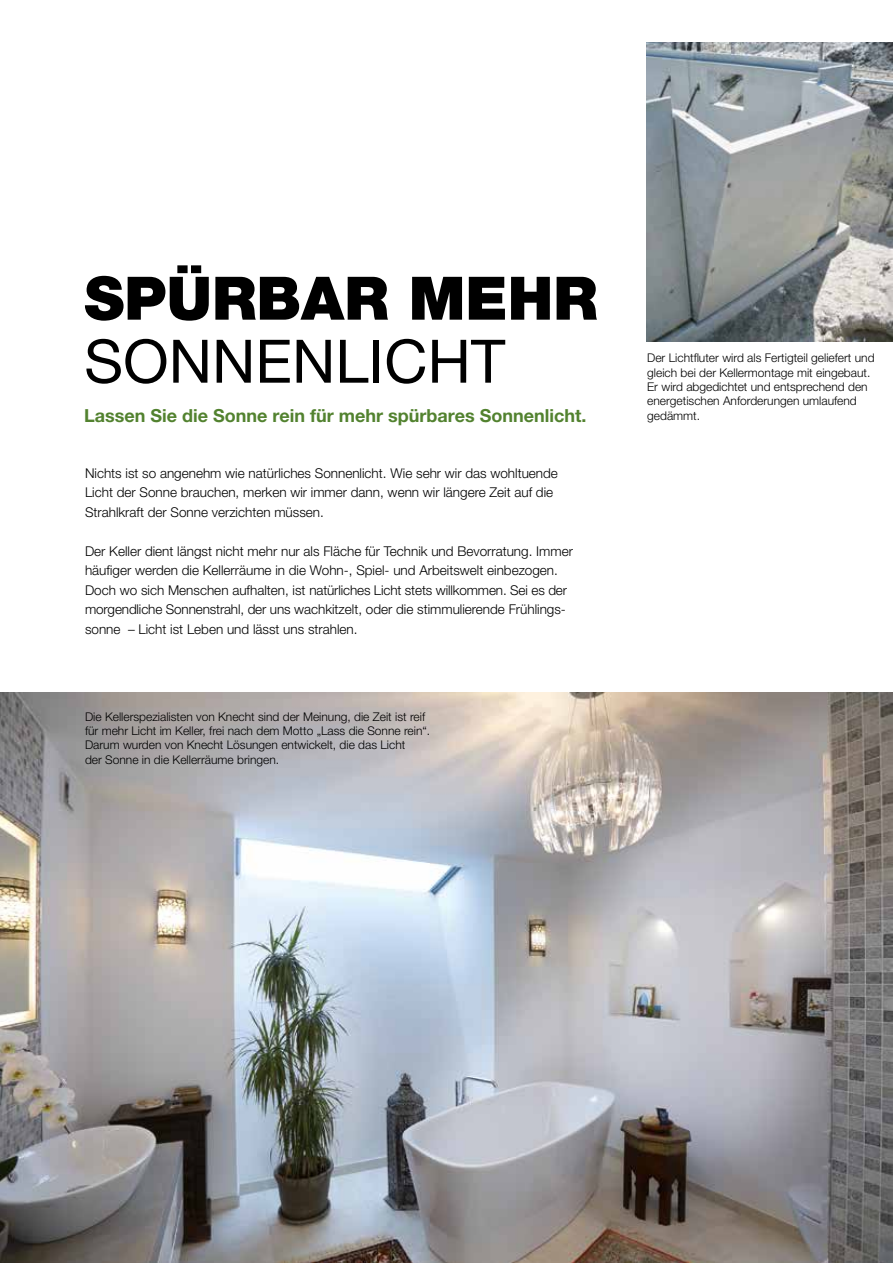
<style>
.page{position:relative;width:893px;height:1263px;background:#fff}
.page>*{position:absolute;margin:0;border:0;box-sizing:border-box;transform-origin:0 0}
.t1{font:900 60px "Helvetica Neue LT Pro";color:#000}
.t2{font:60px "Helvetica Neue LT Pro";color:#000}
.t3{font:700 18px "Helvetica Neue LT Pro";color:#52822f}
.t4{font:300 13.5px/19.5px "Helvetica Neue LT Pro";color:#000}
.t5{font:300 12px/14.4px "Helvetica Neue LT Pro";color:#000}
</style>
<div class="page">
<img style="left:0;top:692px;width:893px;height:571px">
<img style="left:647px;top:43px;width:245px;height:298px">
<h1 class="t1" style="left:84px;top:262px;width:515px">SPÜRBAR MEHR</h1>
<h1 class="t2" style="left:84px;top:326px;width:423px">SONNENLICHT</h1>
<p class="t5" style="left:647px;top:350px;width:229px">Der Lichtfluter wird als Fertigteil geliefert und gleich bei der Kellermontage mit eingebaut.<br>Er wird abgedichtet und entsprechend den energetischen Anforderungen umlaufend</p>
<h2 class="t3" style="left:84px;top:404px;width:504px">Lassen Sie die Sonne rein für mehr spürbares Sonnenlicht.</h2>
<p class="t5" style="left:647px;top:408px;width:54px">gedämmt.</p>
<p class="t4" style="left:85px;top:463px;width:474px">Nichts ist so angenehm wie natürliches Sonnenlicht. Wie sehr wir das wohltuende<br>Licht der Sonne brauchen, merken wir immer dann, wenn wir längere Zeit auf die<br>Strahlkraft der Sonne verzichten müssen.</p>
<p class="t4" style="left:85px;top:541px;width:489px">Der Keller dient längst nicht mehr nur als Fläche für Technik und Bevorratung. Immer häufiger werden die Kellerräume in die Wohn-, Spiel- und Arbeitswelt einbezogen.<br>Doch wo sich Menschen aufhalten, ist natürliches Licht stets willkommen. Sei es der morgendliche Sonnenstrahl, der uns wachkitzelt, oder die stimmulierende Frühlings&shy;sonne – Licht ist Leben und lässt uns strahlen.</p>
<p class="t5" style="left:85px;top:709px;width:347px">Die Kellerspezialisten von Knecht sind der Meinung, die Zeit ist reif für mehr Licht im Keller, frei nach dem Motto „Lass die Sonne rein“.<br>Darum wurden von Knecht Lösungen entwickelt, die das Licht<br>der Sonne in die Kellerräume bringen.</p>
</div>
